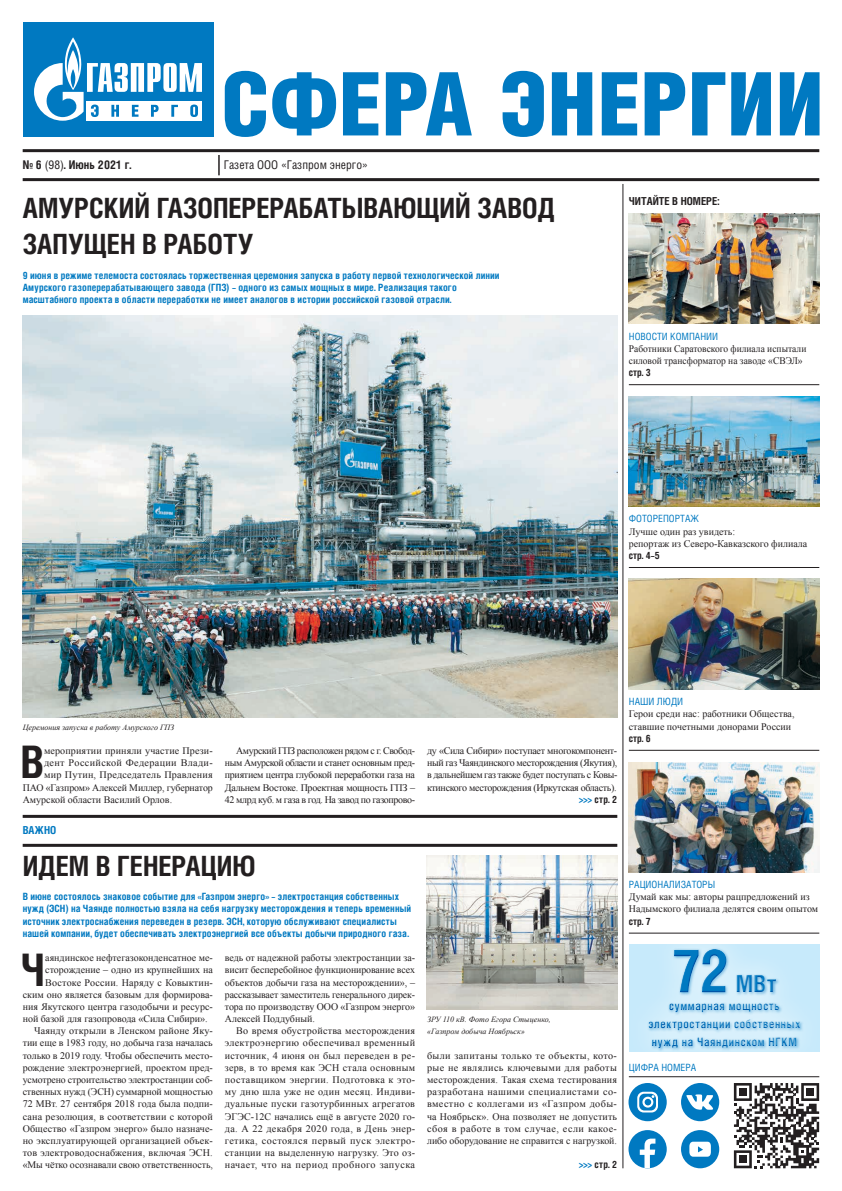
<style>
.page{position:relative;width:842px;height:1191px;background:#fff}
.page>*{position:absolute;margin:0;border:0;box-sizing:border-box;transform-origin:0 0}
.t1{font:700 60px "Helios Cond";color:#0079c1}
.t2{font:700 44.8px "Helios Cond";color:#231f20}
.t3{font:700 27.9px/36.5px "Helios Cond";letter-spacing:-.005em;color:#231f20}
.t4{font:700 24px "Helios Cond";color:#0079c1}
.t5{font:700 12px/17.8px "Helios Cond";letter-spacing:.03em;color:#0079c1;text-align:center}
.t6{font:12px "Helios Cond";color:#231f20}
.t7{font:700 12px "Helios Cond";color:#231f20}
.t8{font:700 11px "Helios Cond";color:#231f20}
.t9{font:700 11px "Helios Cond";letter-spacing:.015em;color:#0079c1}
.t10{font:10px/12.2px "Times New Roman";color:#231f20;text-align:justify}
.t11{font:700 10px/12.2px "Helios Cond";letter-spacing:.01em;color:#0079c1}
.t12{font:10px/12.2px "Times New Roman";color:#231f20;scale:.95 1}
.t13{font:10px "Helios Cond";color:#0079c1}
.t14{font:700 10px "Helios Cond";color:#231f20}
.t15{font:10px "Times New Roman";letter-spacing:.02em;color:#231f20}
.t16{font:10px "Times New Roman";letter-spacing:.035em;color:#231f20}
.t17{font:italic 8px/12.2px "Times New Roman";color:#231f20}
.s1{font-weight:400}
.s2{color:#0079c1}
</style>
<div class="page">
<hr style="left:23px;top:149px;width:796px;height:3px;background:#231f20">
<hr style="left:23px;top:178px;width:796px;height:3px;background:#231f20">
<svg style="left:219px;top:155px;width:1px;height:20px"></svg>
<div style="left:23px;top:22px;width:190px;height:114px;background:#0079c1"></div>
<svg style="left:34px;top:37px;width:168px;height:84px"></svg>
<svg style="left:225px;top:71px;width:41px;height:66px"></svg>
<svg style="left:272px;top:72px;width:64px;height:63px"></svg>
<svg style="left:343px;top:72px;width:35px;height:63px"></svg>
<svg style="left:386px;top:72px;width:86px;height:63px"></svg>
<svg style="left:503px;top:71px;width:41px;height:66px"></svg>
<svg style="left:552px;top:72px;width:40px;height:63px"></svg>
<svg style="left:602px;top:72px;width:35px;height:63px"></svg>
<svg style="left:645px;top:72px;width:40px;height:63px"></svg>
<svg style="left:692px;top:72px;width:33px;height:63px"></svg>
<svg style="left:731px;top:72px;width:40px;height:63px;background:#278dca"></svg>
<svg style="left:780px;top:72px;width:39px;height:63px;background:#268dca"></svg>
<hr style="left:23px;top:815px;width:594px;height:3px;background:#231f20">
<hr style="left:23px;top:844px;width:594px;height:3px;background:#231f20">
<hr style="left:629px;top:384px;width:190px;height:1px;background:#231f20">
<hr style="left:629px;top:567px;width:190px;height:1px;background:#231f20">
<hr style="left:629px;top:750px;width:190px;height:1px;background:#231f20">
<hr style="left:629px;top:933px;width:190px;height:1px;background:#231f20">
<hr style="left:629px;top:1076px;width:190px;height:1px;background:#231f20">
<img style="left:629px;top:213px;width:190px;height:111px">
<img style="left:629px;top:396px;width:190px;height:110px">
<img style="left:629px;top:579px;width:190px;height:110px">
<img style="left:629px;top:762px;width:190px;height:110px">
<div style="left:629px;top:944px;width:190px;height:110px;background:#c7eafb"></div>
<div style="left:648px;top:949px;width:153px;height:100px;background:#0079c1;opacity:.75"></div>
<hr style="left:623px;top:184px;width:1px;height:984px;background:#231f20">
<div style="left:628px;top:1083px;width:39px;height:38px;background:#0079c1;border-radius:50%"></div>
<svg style="left:637px;top:1091px;width:21px;height:21px"></svg>
<div style="left:681px;top:1083px;width:38px;height:38px;background:#0079c1;border-radius:50%"></div>
<svg style="left:686px;top:1094px;width:27px;height:15px"></svg>
<div style="left:628px;top:1130px;width:39px;height:38px;background:#0079c1;border-radius:50%"></div>
<svg style="left:640px;top:1138px;width:15px;height:30px"></svg>
<div style="left:681px;top:1130px;width:38px;height:38px;background:#0079c1;border-radius:50%"></div>
<svg style="left:689px;top:1141px;width:22px;height:15px"></svg>
<svg style="left:734px;top:1083px;width:85px;height:85px"></svg>
<div style="left:806px;top:1088px;width:8px;height:7px;background:#231f20"></div>
<div style="left:739px;top:1088px;width:8px;height:7px;background:#231f20"></div>
<div style="left:739px;top:1155px;width:8px;height:8px;background:#231f20"></div>
<img style="left:23px;top:315px;width:594px;height:402px">
<img style="left:427px;top:855px;width:190px;height:154px">
<p class="t7" style="left:23px;top:158px;width:110px">№ 6 <span class="s1">(98)</span>. Июнь 2021 г.</p>
<p class="t6" style="left:224px;top:158px;width:145px">Газета ООО «Газпром энерго»</p>
<h3 class="t3" style="left:23px;top:189px;width:534px">АМУРСКИЙ ГАЗОПЕРЕРАБАТЫВАЮЩИЙ ЗАВОД<br>ЗАПУЩЕН В РАБОТУ</h3>
<p class="t11" style="left:23px;top:269px;width:478px">9 июня в режиме телемоста состоялась торжественная церемония запуска в работу первой технологической линии<br>Амурского газоперерабатывающего завода (ГПЗ) – одного из самых мощных в мире. Реализация такого масштабного проекта в области переработки не имеет аналогов в истории российской газовой отрасли.</p>
<p class="t8" style="left:629px;top:195px;width:92px">ЧИТАЙТЕ В НОМЕРЕ:</p>
<p class="t13" style="left:629px;top:330px;width:91px">НОВОСТИ КОМПАНИИ</p>
<p class="t12" style="left:629px;top:342px;width:188px">Работники Саратовского филиала испытали силовой трансформатор на заводе «СВЭЛ»</p>
<p class="t14" style="left:629px;top:366px;width:24px">cтр. 3</p>
<p class="t13" style="left:629px;top:513px;width:72px">ФОТОРЕПОРТАЖ</p>
<p class="t10" style="left:629px;top:525px;width:180px">Лучше один раз увидеть:<br>репортаж из Северо-Кавказского филиала</p>
<p class="t14" style="left:629px;top:549px;width:32px">cтр. 4–5</p>
<p class="t17" style="left:23px;top:720px;width:153px">Церемония запуска в работу Амурского ГПЗ</p>
<h2 class="t2" style="left:20px;top:735px;width:25px">В</h2>
<p class="t10" style="left:44px;top:744px;width:170px">мероприятии приняли участие Прези-</p>
<p class="t16" style="left:44px;top:756px;width:170px">дент Российской Федерации Влади-</p>
<p class="t15" style="left:44px;top:768px;width:170px">мир Путин, Председатель Правления</p>
<p class="t10" style="left:23px;top:781px;width:192px">ПАО «Газпром» Алексей Миллер, губернатор</p>
<p class="t10" style="left:23px;top:793px;width:151px">Амурской области Василий Орлов.</p>
<p class="t9" style="left:23px;top:823px;width:35px">ВАЖНО</p>
<p class="t10" style="left:225px;top:744px;width:192px;text-indent:11px">Амурский ГПЗ расположен рядом с г. Свобод&shy;ным Амурской области и станет основным пред&shy;приятием центра глубокой переработки газа на Дальнем Востоке. Проектная мощность ГПЗ – 42 млрд куб. м газа в год. На завод по газопрово-</p>
<p class="t10" style="left:427px;top:744px;width:192px">ду «Сила Сибири» поступает многокомпонент&shy;ный газ Чаяндинского месторождения (Якутия), в дальнейшем газ также будет поступать с Ковы&shy;ктинского месторождения (Иркутская область).</p>
<p class="t14" style="left:579px;top:793px;width:40px"><span class="s2">&gt;&gt;&gt;</span> стр. 2</p>
<h3 class="t3" style="left:23px;top:847px;width:234px">ИДЕМ В ГЕНЕРАЦИЮ</h3>
<p class="t11" style="left:23px;top:890px;width:390px">В июне состоялось знаковое событие для «Газпром энерго» – электростанция собственных нужд (ЭСН) на Чаянде полностью взяла на себя нагрузку месторождения и теперь временный источник электроснабжения переведен в резерв. ЭСН, которую обслуживают специалисты нашей компании, будет обеспечивать электроэнергией все объекты добычи природного газа.</p>
<h2 class="t2" style="left:20px;top:942px;width:26px">Ч</h2>
<p class="t10" style="left:45px;top:951px;width:169px">аяндинское нефтегазоконденсатное ме-</p>
<p class="t10" style="left:45px;top:963px;width:169px">сторождение – одно из крупнейших на</p>
<p class="t10" style="left:45px;top:976px;width:169px">Востоке России. Наряду с Ковыктин-</p>
<p class="t10" style="left:23px;top:988px;width:192px">ским оно является базовым для формирова-</p>
<p class="t10" style="left:23px;top:1000px;width:192px">ния Якутского центра газодобычи и ресурс-</p>
<p class="t10" style="left:23px;top:1012px;width:187px">ной базой для газопровода «Сила Сибири».</p>
<p class="t10" style="left:34px;top:1024px;width:180px">Чаянду открыли в Ленском районе Яку-</p>
<p class="t10" style="left:23px;top:1036px;width:192px">тии еще в 1983 году, но добыча газа началась</p>
<p class="t10" style="left:23px;top:1049px;width:192px">только в 2019 году. Чтобы обеспечить место-</p>
<p class="t10" style="left:23px;top:1061px;width:192px">рождение электроэнергией, проектом пред-</p>
<p class="t10" style="left:23px;top:1073px;width:192px">усмотрено строительство электростанции соб-</p>
<p class="t10" style="left:23px;top:1085px;width:192px">ственных нужд (ЭСН) суммарной мощностью</p>
<p class="t10" style="left:23px;top:1097px;width:192px">72 МВт. 27 сентября 2018 года была подпи-</p>
<p class="t10" style="left:23px;top:1110px;width:192px">сана резолюция, в соответствии с которой</p>
<p class="t10" style="left:23px;top:1122px;width:192px">Общество «Газпром энерго» было назначе-</p>
<p class="t10" style="left:23px;top:1134px;width:192px">но эксплуатирующей организацией объек-</p>
<p class="t10" style="left:23px;top:1146px;width:192px">тов электроводоснабжения, включая ЭСН.</p>
<p class="t10" style="left:23px;top:1158px;width:192px">«Мы чётко осознавали свою ответственность,</p>
<p class="t10" style="left:225px;top:951px;width:192px">ведь от надежной работы электростанции за&shy;висит бесперебойное функционирование всех объектов добычи газа на месторождении», – рассказывает заместитель генерального дирек&shy;тора по производству ООО «Газпром энерго» Алексей Поддубный.</p>
<p class="t10" style="left:225px;top:1024px;width:192px;text-indent:11px">Во время обустройства месторождения электроэнергию обеспечивал временный источник, 4 июня он был переведен в ре&shy;зерв, в то время как ЭСН стала основным поставщиком энергии. Подготовка к это&shy;му дню шла уже не один месяц. Индиви&shy;дуальные пуски газотурбинных агрегатов ЭГЭС-12С начались ещё в августе 2020 го&shy;да. А 22 декабря 2020 года, в День энер&shy;гетика, состоялся первый пуск электро&shy;станции на выделенную нагрузку. Это оз&shy;начает, что на период пробного запуска</p>
<p class="t17" style="left:427px;top:1013px;width:125px">ЗРУ 110 кВ. Фото Егора Стыценко, «Газпром добыча Ноябрьск»</p>
<p class="t10" style="left:427px;top:1049px;width:191px">были запитаны только те объекты, кото&shy;рые не являлись ключевыми для работы месторождения. Такая схема тестирования разработана нашими специалистами со&shy;вместно с коллегами из «Газпром добы&shy;ча Ноябрьск». Она позволяет не допустить сбоя в работе в том случае, если какое&shy;либо оборудование не справится с нагрузкой.</p>
<p class="t14" style="left:579px;top:1158px;width:40px"><span class="s2">&gt;&gt;&gt;</span> стр. 2</p>
<p class="t13" style="left:629px;top:695px;width:56px">НАШИ ЛЮДИ</p>
<p class="t10" style="left:629px;top:708px;width:167px">Герои среди нас: работники Общества, ставшие почетными донорами России</p>
<p class="t14" style="left:629px;top:732px;width:24px">cтр. 6</p>
<p class="t13" style="left:629px;top:878px;width:88px">РАЦИОНАЛИЗАТОРЫ</p>
<p class="t10" style="left:629px;top:890px;width:191px">Думай как мы: авторы рацпредложений из<br>Надымского филиала делятся своим опытом</p>
<p class="t14" style="left:629px;top:915px;width:23px">cтр. 7</p>
<h1 class="t1" style="left:672px;top:935px;width:59px">72</h1>
<h3 class="t4" style="left:735px;top:969px;width:42px">МВт</h3>
<p class="t5" style="left:648px;top:996px;width:154px">суммарная мощность электростанции собственных нужд на Чаяндинском НГКМ</p>
<p class="t13" style="left:629px;top:1061px;width:69px">ЦИФРА НОМЕРА</p>
</div>
